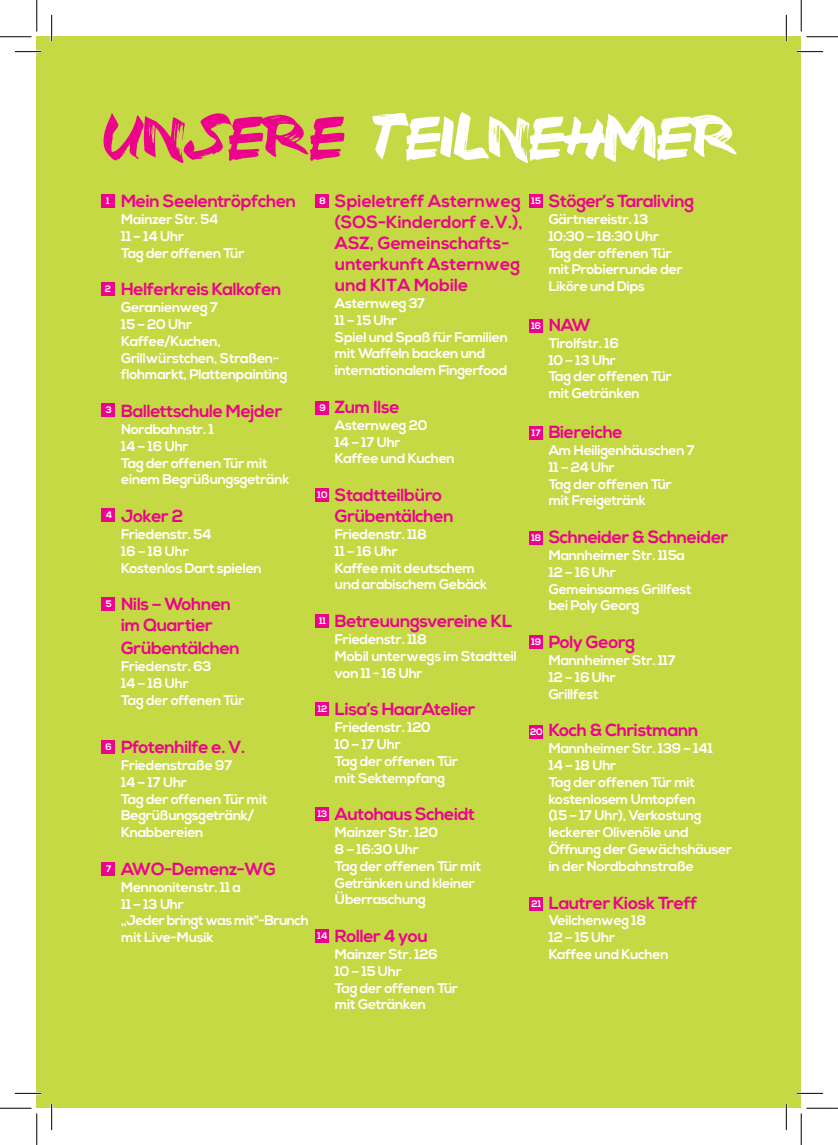
<style>
.page{position:relative;width:838px;height:1145px;background:#fff}
.page>*{position:absolute;margin:0;border:0;box-sizing:border-box;transform-origin:0 0}
.t1{font:77.35px "Havea Great Day";letter-spacing:-.02em;color:#fff}
.t2{font:77.35px "Havea Great Day";color:#ed028c}
.t3{font:700 17.5px/21px "Nexa";letter-spacing:-.02em;color:#ed028c}
.t4{font:700 17.5px/21px "Nexa";color:#ed028c}
.t5{font:700 14px/16.8px "Nexa";letter-spacing:-.02em;color:#fff}
.t6{font:700 9.45px "Nexa";color:#fff}
</style>
<div class="page">
<div style="left:37px;top:37px;width:764px;height:1071px;background:#c4d944"></div>
<div style="left:101px;top:509px;width:14px;height:13px;background:#ed028c"></div>
<div style="left:101px;top:597px;width:14px;height:14px;background:#ed028c"></div>
<div style="left:101px;top:740px;width:14px;height:14px;background:#ed028c"></div>
<div style="left:101px;top:194px;width:14px;height:14px;background:#ed028c"></div>
<div style="left:101px;top:282px;width:14px;height:14px;background:#ed028c"></div>
<div style="left:101px;top:403px;width:14px;height:14px;background:#ed028c"></div>
<div style="left:101px;top:862px;width:14px;height:14px;background:#ed028c"></div>
<div style="left:315px;top:194px;width:14px;height:14px;background:#ed028c"></div>
<div style="left:315px;top:401px;width:14px;height:14px;background:#ed028c"></div>
<div style="left:315px;top:488px;width:14px;height:14px;background:#ed028c"></div>
<div style="left:315px;top:614px;width:14px;height:14px;background:#ed028c"></div>
<div style="left:315px;top:702px;width:14px;height:14px;background:#ed028c"></div>
<div style="left:315px;top:807px;width:14px;height:14px;background:#ed028c"></div>
<div style="left:315px;top:929px;width:14px;height:14px;background:#ed028c"></div>
<div style="left:528px;top:194px;width:14px;height:14px;background:#ed028c"></div>
<div style="left:528px;top:319px;width:14px;height:14px;background:#ed028c"></div>
<div style="left:528px;top:426px;width:14px;height:14px;background:#ed028c"></div>
<div style="left:528px;top:531px;width:14px;height:14px;background:#ed028c"></div>
<div style="left:528px;top:635px;width:14px;height:14px;background:#ed028c"></div>
<div style="left:528px;top:725px;width:14px;height:13px;background:#ed028c"></div>
<div style="left:528px;top:897px;width:14px;height:14px;background:#ed028c"></div>
<hr style="left:15px;top:51px;width:26px;height:2px;background:#fff">
<hr style="left:796px;top:51px;width:27px;height:2px;background:#fff">
<hr style="left:15px;top:1092px;width:26px;height:2px;background:#fff">
<hr style="left:796px;top:1092px;width:27px;height:2px;background:#fff">
<hr style="left:51px;top:15px;width:2px;height:26px;background:#fff">
<hr style="left:51px;top:1104px;width:2px;height:26px;background:#fff">
<hr style="left:785px;top:15px;width:2px;height:26px;background:#fff">
<hr style="left:785px;top:1104px;width:2px;height:26px;background:#fff">
<svg style="left:15px;top:51px;width:26px;height:1px"></svg>
<svg style="left:796px;top:51px;width:27px;height:1px"></svg>
<svg style="left:15px;top:1093px;width:26px;height:1px"></svg>
<svg style="left:796px;top:1093px;width:27px;height:1px"></svg>
<svg style="left:51px;top:15px;width:1px;height:26px"></svg>
<svg style="left:51px;top:1104px;width:1px;height:26px"></svg>
<svg style="left:786px;top:15px;width:1px;height:26px"></svg>
<svg style="left:786px;top:1104px;width:1px;height:26px"></svg>
<hr style="left:0;top:36px;width:32px;height:1px;background:#000">
<hr style="left:806px;top:36px;width:31px;height:1px;background:#000">
<hr style="left:0;top:1108px;width:32px;height:1px;background:#000">
<hr style="left:806px;top:1108px;width:31px;height:1px;background:#000">
<hr style="left:36px;top:0;width:1px;height:31px;background:#000">
<hr style="left:36px;top:1113px;width:1px;height:32px;background:#000">
<hr style="left:800px;top:0;width:1px;height:31px;background:#000">
<hr style="left:800px;top:1113px;width:1px;height:32px;background:#000">
<h1 class="t2" style="left:101px;top:87px;width:166px">UNSERE</h1>
<h1 class="t1" style="left:372px;top:87px;width:325px">TEILNEHMER</h1>
<p class="t6" style="left:106px;top:195px;width:5px">1</p>
<p class="t6" style="left:105px;top:284px;width:8px">2</p>
<p class="t6" style="left:106px;top:405px;width:8px">3</p>
<p class="t6" style="left:106px;top:510px;width:8px">4</p>
<p class="t6" style="left:106px;top:598px;width:7px">5</p>
<p class="t6" style="left:105px;top:741px;width:8px">6</p>
<p class="t6" style="left:106px;top:863px;width:7px">7</p>
<p class="t3" style="left:121px;top:191px;width:176px">Mein Seelentröpfchen</p>
<p class="t5" style="left:121px;top:211px;width:125px">Mainzer Str. 54<br>11 – 14 Uhr<br>Tag der offenen Tür</p>
<p class="t3" style="left:121px;top:279px;width:162px">Helferkreis Kalkofen</p>
<p class="t5" style="left:121px;top:299px;width:168px">Geranienweg 7<br>15 – 20 Uhr<br>Kaffee/Kuchen,<br>Grillwürstchen, Straßen&shy;flohmarkt, Plattenpainting</p>
<p class="t3" style="left:121px;top:401px;width:162px">Ballettschule Mejder</p>
<p class="t5" style="left:121px;top:421px;width:170px">Nordbahnstr. 1<br>14 – 16 Uhr<br>Tag der offenen Tür mit einem Begrüßungsgetränk</p>
<p class="t3" style="left:121px;top:506px;width:64px">Joker 2</p>
<p class="t5" style="left:121px;top:526px;width:142px">Friedenstr. 54<br>16 – 18 Uhr<br>Kostenlos Dart spielen</p>
<p class="t3" style="left:121px;top:594px;width:112px">Nils – Wohnen im Quartier</p>
<p class="t3" style="left:121px;top:639px;width:120px">Grübentälchen</p>
<p class="t5" style="left:121px;top:659px;width:125px">Friedenstr. 63<br>14 – 18 Uhr<br>Tag der offenen Tür</p>
<p class="t3" style="left:121px;top:737px;width:126px">Pfotenhilfe e. V.</p>
<p class="t5" style="left:121px;top:757px;width:148px">Friedenstraße 97<br>14 – 17 Uhr<br>Tag der offenen Tür mit<br>Begrüßungsgetränk/<br>Knabbereien</p>
<p class="t3" style="left:121px;top:859px;width:156px">AWO-Demenz-WG</p>
<p class="t5" style="left:121px;top:879px;width:189px">Mennonitenstr. 11 a<br>11 – 13 Uhr<br>„Jeder bringt was mit“-Brunch mit Live-Musik</p>
<p class="t4" style="left:335px;top:191px;width:189px">Spieletreff Asternweg (SOS-Kinderdorf e.V.),<br>ASZ, Gemeinschafts&shy;unterkunft Asternweg und KITA Mobile</p>
<p class="t5" style="left:335px;top:295px;width:174px">Asternweg 37<br>11 – 15 Uhr<br>Spiel und Spaß für Familien mit Waffeln backen und internationalem Fingerfood</p>
<p class="t3" style="left:335px;top:397px;width:66px">Zum Ilse</p>
<p class="t5" style="left:335px;top:417px;width:121px">Asternweg 20<br>14 – 17 Uhr<br>Kaffee und Kuchen</p>
<p class="t3" style="left:335px;top:485px;width:120px">Stadtteilbüro<br>Grübentälchen</p>
<p class="t5" style="left:335px;top:526px;width:154px">Friedenstr. 118<br>11 – 16 Uhr<br>Kaffee mit deutschem und arabischem Gebäck</p>
<p class="t3" style="left:335px;top:611px;width:179px">Betreuungsvereine KL</p>
<p class="t5" style="left:335px;top:631px;width:184px">Friedenstr. 118<br>Mobil unterwegs im Stadtteil von 11 - 16 Uhr</p>
<p class="t3" style="left:335px;top:699px;width:142px">Lisa’s HaarAtelier</p>
<p class="t5" style="left:335px;top:719px;width:125px">Friedenstr. 120<br>10 – 17 Uhr<br>Tag der offenen Tür mit Sektempfang</p>
<p class="t3" style="left:335px;top:804px;width:142px">Autohaus Scheidt</p>
<p class="t5" style="left:335px;top:824px;width:148px">Mainzer Str. 120<br>8 – 16:30 Uhr<br>Tag der offenen Tür mit<br>Getränken und kleiner<br>Überraschung</p>
<p class="t3" style="left:335px;top:926px;width:95px">Roller 4 you</p>
<p class="t5" style="left:335px;top:946px;width:125px">Mainzer Str. 126<br>10 – 15 Uhr<br>Tag der offenen Tür mit Getränken</p>
<p class="t6" style="left:319px;top:195px;width:8px">8</p>
<p class="t6" style="left:319px;top:403px;width:8px">9</p>
<p class="t6" style="left:317px;top:489px;width:12px">10</p>
<p class="t6" style="left:319px;top:615px;width:8px">11</p>
<p class="t6" style="left:318px;top:703px;width:11px">12</p>
<p class="t6" style="left:317px;top:809px;width:11px">13</p>
<p class="t6" style="left:317px;top:931px;width:11px">14</p>
<p class="t3" style="left:548px;top:191px;width:147px">Stöger’s Taraliving</p>
<p class="t5" style="left:548px;top:211px;width:136px">Gärtnereistr. 13<br>10:30 – 18:30 Uhr<br>Tag der offenen Tür mit Probierrunde der<br>Liköre und Dips</p>
<p class="t3" style="left:548px;top:315px;width:44px">NAW</p>
<p class="t5" style="left:548px;top:335px;width:125px">Tirolfstr. 16<br>10 – 13 Uhr<br>Tag der offenen Tür mit Getränken</p>
<p class="t3" style="left:548px;top:422px;width:75px">Biereiche</p>
<p class="t5" style="left:548px;top:442px;width:148px">Am Heiligenhäuschen 7<br>11 – 24 Uhr<br>Tag der offenen Tür mit Freigetränk</p>
<p class="t3" style="left:548px;top:527px;width:181px">Schneider &amp; Schneider</p>
<p class="t5" style="left:548px;top:547px;width:145px">Mannheimer Str. 115a<br>12 – 16 Uhr<br>Gemeinsames Grillfest bei Poly Georg</p>
<p class="t3" style="left:548px;top:632px;width:88px">Poly Georg</p>
<p class="t5" style="left:548px;top:652px;width:129px">Mannheimer Str. 117<br>12 – 16 Uhr<br>Grillfest</p>
<p class="t3" style="left:548px;top:720px;width:151px">Koch &amp; Christmann</p>
<p class="t5" style="left:548px;top:740px;width:185px">Mannheimer Str. 139 – 141<br>14 – 18 Uhr<br>Tag der offenen Tür mit kostenlosem Umtopfen<br>(15 – 17 Uhr), Verkostung leckerer Olivenöle und<br>Öffnung der Gewächshäuser in der Nordbahnstraße</p>
<p class="t3" style="left:548px;top:893px;width:150px">Lautrer Kiosk Treff</p>
<p class="t5" style="left:548px;top:913px;width:121px">Veilchenweg 18<br>12 – 15 Uhr<br>Kaffee und Kuchen</p>
<p class="t6" style="left:531px;top:195px;width:11px">15</p>
<p class="t6" style="left:531px;top:320px;width:11px">16</p>
<p class="t6" style="left:532px;top:427px;width:10px">17</p>
<p class="t6" style="left:531px;top:532px;width:11px">18</p>
<p class="t6" style="left:531px;top:636px;width:11px">19</p>
<p class="t6" style="left:530px;top:726px;width:14px">20</p>
<p class="t6" style="left:531px;top:898px;width:11px">21</p>
</div>
